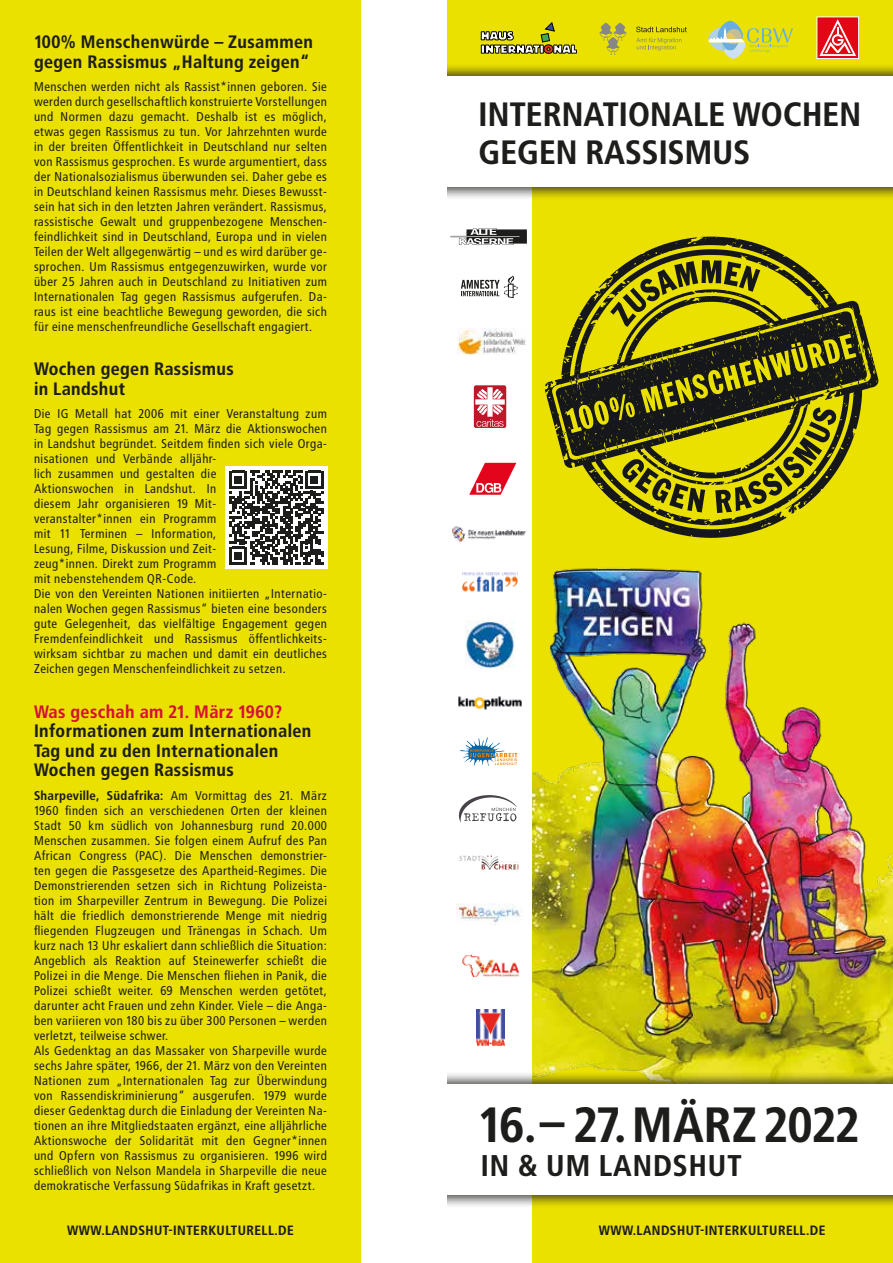
<style>
.page{position:relative;width:893px;height:1263px;background:#fff}
.page>*{position:absolute;margin:0;border:0;box-sizing:border-box;transform-origin:0 0}
.t1{font:49.5px "Transit Print OT Bld";letter-spacing:-.04em;color:#1d1d1b}
.t2{font:33.75px/37.5px "Transit Print OT Bld";letter-spacing:-.02em;color:#1d1d1b}
.t3{font:30px "Transit Print OT Bld";letter-spacing:.01em;color:#1d1d1b}
.t4{font:18px/19.5px "Transit Print OT Bld";color:#1d1d1b}
.t5{font:18px "Transit Print OT Bld";color:#d51130}
.t6{font:13.5px "Transit Print OT Bld";letter-spacing:.01em;color:#1d1d1b}
.t7{font:12.75px/15px "Transit Print OT";color:#1d1d1b}
.t8{font:12.75px "Transit Print OT Bld";color:#1d1d1b}
.s1{font-family:"Transit Print OT"}
</style>
<div class="page">
<div style="left:387px;top:0;width:506px;height:1263px;background:#eae100"></div>
<img style="left:531px;top:509px;width:362px;height:562px">
<div style="left:417px;top:169px;width:114px;height:1094px;background:#fff"></div>
<div style="left:383px;top:63px;width:510px;height:138px;background:#1d1d1b;opacity:.75"></div>
<div style="left:397px;top:77px;width:496px;height:110px;background:#fff"></div>
<svg style="left:545px;top:236px;width:333px;height:302px"></svg>
<svg style="left:562px;top:368px;width:18px;height:7px"></svg>
<svg style="left:618px;top:355px;width:14px;height:5px"></svg>
<svg style="left:764px;top:316px;width:15px;height:4px"></svg>
<svg style="left:818px;top:301px;width:17px;height:5px"></svg>
<svg style="left:481px;top:22px;width:96px;height:32px"></svg>
<div style="left:817px;top:17px;width:41px;height:42px;background:#e30613"></div>
<div style="left:817px;top:17px;width:42px;height:42px;border:1px solid #fff"></div>
<svg style="left:819px;top:19px;width:37px;height:37px"></svg>
<svg style="left:451px;top:228px;width:76px;height:17px"></svg>
<svg style="left:461px;top:275px;width:57px;height:23px"></svg>
<img style="left:457px;top:328px;width:69px;height:26px">
<svg style="left:469px;top:463px;width:47px;height:32px"></svg>
<img style="left:452px;top:526px;width:74px;height:16px">
<svg style="left:460px;top:737px;width:57px;height:29px"></svg>
<svg style="left:708px;top:21px;width:85px;height:38px"></svg>
<img style="left:462px;top:572px;width:56px;height:20px">
<div style="left:474px;top:385px;width:32px;height:43px;background:#be172a;border-radius:2px"></div>
<svg style="left:475px;top:387px;width:30px;height:40px"></svg>
<img style="left:458px;top:696px;width:64px;height:14px">
<img style="left:459px;top:855px;width:39px;height:12px">
<img style="left:456px;top:904px;width:65px;height:19px">
<svg style="left:459px;top:795px;width:58px;height:27px"></svg>
<img style="left:466px;top:620px;width:48px;height:49px">
<div style="left:386px;top:1071px;width:507px;height:137px;background:#1d1d1b;opacity:.75"></div>
<div style="left:400px;top:1084px;width:493px;height:111px;background:#fff"></div>
<img style="left:462px;top:955px;width:57px;height:22px">
<img style="left:476px;top:1010px;width:29px;height:35px">
<div style="left:0;top:0;width:446px;height:1263px;background:#eae100"></div>
<div style="left:361px;top:0;width:85px;height:1263px;background:#fff"></div>
<svg style="left:599px;top:23px;width:28px;height:32px"></svg>
<svg style="left:636px;top:27px;width:51px;height:5px"></svg>
<svg style="left:636px;top:38px;width:45px;height:13px"></svg>
<svg style="left:225px;top:466px;width:102px;height:102px;background:#e0e0df"></svg>
<svg style="left:230px;top:471px;width:93px;height:93px;background:#757574"></svg>
<h3 class="t4" style="left:34px;top:32px;width:281px">100% Menschenwürde – Zusammen gegen Rassismus „Haltung zeigen“</h3>
<p class="t7" style="left:34px;top:79px;width:295px;text-align:justify">Menschen werden nicht als Rassist*innen geboren. Sie werden durch gesellschaftlich konstruierte Vorstellungen und Normen dazu gemacht. Deshalb ist es möglich, etwas gegen Rassismus zu tun. Vor Jahrzehnten wurde in der breiten Öffentlichkeit in Deutschland nur selten von Rassismus gesprochen. Es wurde argumentiert, dass der Nationalsozialismus überwunden sei. Daher gebe es in Deutschland keinen Rassismus mehr. Dieses Bewusst&shy;sein hat sich in den letzten Jahren verändert. Rassismus, rassistische Gewalt und gruppenbezogene Menschen&shy;feindlichkeit sind in Deutschland, Europa und in vielen Teilen der Welt allgegenwärtig – und es wird darüber ge&shy;sprochen. Um Rassismus entgegenzuwirken, wurde vor über 25 Jahren auch in Deutschland zu Initiativen zum Internationalen Tag gegen Rassismus aufgerufen. Da&shy;raus ist eine beachtliche Bewegung geworden, die sich für eine menschenfreundliche Gesellschaft engagiert.</p>
<h3 class="t4" style="left:34px;top:359px;width:202px">Wochen gegen Rassismus in Landshut</h3>
<p class="t7" style="left:34px;top:406px;width:295px">Die IG Metall hat 2006 mit einer Veranstaltung zum Tag gegen Rassismus am 21. März die Aktionswochen in Landshut begründet. Seitdem finden sich viele Orga&shy;nisationen und Verbände alljähr-<br>lich zusammen und gestalten die<br>Aktionswochen in Landshut. In<br>diesem Jahr organisieren 19 Mit-<br>veranstalter*innen ein Programm<br>mit 11 Terminen – Information,<br>Lesung, Filme, Diskussion und Zeit-<br>zeug*innen. Direkt zum Programm<br>mit nebenstehendem QR-Code.<br>Die von den Vereinten Nationen initiierten „Internatio&shy;nalen Wochen gegen Rassismus“ bieten eine besonders gute Gelegenheit, das vielfältige Engagement gegen Fremdenfeindlichkeit und Rassismus öffentlichkeits&shy;wirksam sichtbar zu machen und damit ein deutliches Zeichen gegen Menschenfeindlichkeit zu setzen.</p>
<h3 class="t5" style="left:34px;top:701px;width:250px">Was geschah am 21. März 1960?</h3>
<h3 class="t4" style="left:34px;top:721px;width:279px">Informationen zum Internationalen<br>Tag und zu den Internationalen<br>Wochen gegen Rassismus</h3>
<p class="t8" style="left:34px;top:788px;width:295px">Sharpeville, Südafrika: <span class="s1">Am Vormittag des 21. März</span></p>
<p class="t7" style="left:34px;top:803px;width:295px">1960 finden sich an verschiedenen Orten der kleinen Stadt 50 km südlich von Johannesburg rund 20.000<br>Menschen zusammen. Sie folgen einem Aufruf des Pan African Congress (PAC). Die Menschen demonstrier&shy;ten gegen die Passgesetze des Apartheid-Regimes. Die Demonstrierenden setzen sich in Richtung Polizeista&shy;tion im Sharpeviller Zentrum in Bewegung. Die Polizei hält die friedlich demonstrierende Menge mit niedrig fliegenden Flugzeugen und Tränengas in Schach. Um kurz nach 13 Uhr eskaliert dann schließlich die Situation:<br>Angeblich als Reaktion auf Steinewerfer schießt die Polizei in die Menge. Die Menschen fliehen in Panik, die Polizei schießt weiter. 69 Menschen werden getötet, darunter acht Frauen und zehn Kinder. Viele – die Anga&shy;ben variieren von 180 bis zu über 300 Personen – werden verletzt, teilweise schwer.<br>Als Gedenktag an das Massaker von Sharpeville wurde sechs Jahre später, 1966, der 21. März von den Vereinten Nationen zum „Internationalen Tag zur Überwindung von Rassendiskriminierung“ ausgerufen. 1979 wurde dieser Gedenktag durch die Einladung der Vereinten Na&shy;tionen an ihre Mitgliedstaaten ergänzt, eine alljährliche Aktionswoche der Solidarität mit den Gegner*innen und Opfern von Rassismus zu organisieren. 1996 wird schließlich von Nelson Mandela in Sharpeville die neue demokratische Verfassung Südafrikas in Kraft gesetzt.</p>
<p class="t6" style="left:67px;top:1223px;width:228px">WWW.LANDSHUT-INTERKULTURELL.DE</p>
<h2 class="t2" style="left:479px;top:96px;width:385px">INTERNATIONALE WOCHEN<br>GEGEN RASSISMUS</h2>
<h1 class="t1" style="left:478px;top:1096px;width:385px">16. – 27. MÄRZ 2022</h1>
<h3 class="t3" style="left:481px;top:1148px;width:263px">IN &amp; UM LANDSHUT</h3>
<p class="t6" style="left:599px;top:1223px;width:228px">WWW.LANDSHUT-INTERKULTURELL.DE</p>
</div>
